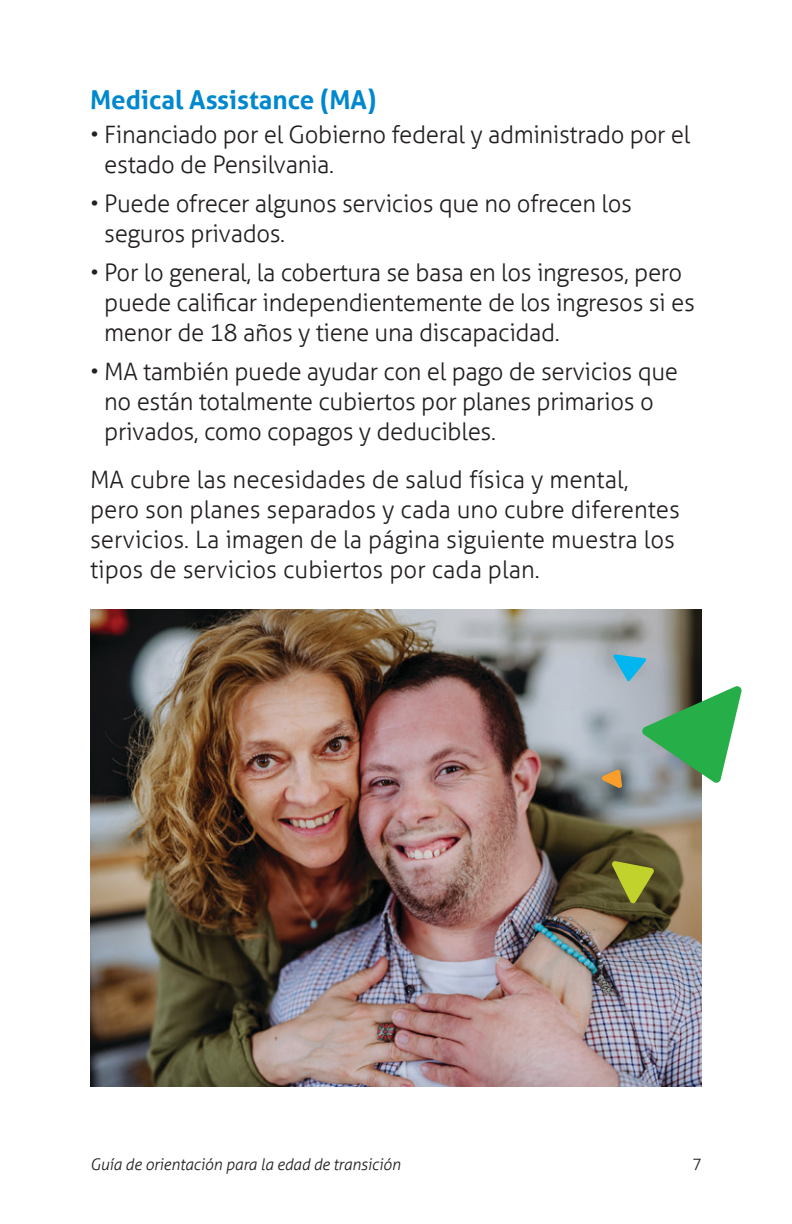
<style>
.page{position:relative;width:792px;height:1224px;background:#fff}
.page>*{position:absolute;margin:0;border:0;box-sizing:border-box;transform-origin:0 0}
.Body_copy_before_bullets{font:700 26px "Aller";color:#0088ce}
.Bullets{font:300 24px/30px "Aller";letter-spacing:-.015em;color:#231f20}
.t1{font:italic 300 16px "Aller";letter-spacing:-.01em;color:#231f20}
.t2{font:300 16px "Aller";color:#231f20}
</style>
<div class="page">
<img style="left:90px;top:609px;width:612px;height:477px">
<svg style="left:611px;top:861px;width:44px;height:43px;background:#8a8f2a"></svg>
<svg style="left:601px;top:654px;width:141px;height:135px;background:#87af98"></svg>
<p class="Body_copy_before_bullets" style="left:90px;top:83px;width:288px">Medical Assistance (MA)</p>
<p class="Bullets" style="left:104px;top:120px;width:588px;text-indent:-14px">• Financiado por el Gobierno federal y administrado por el estado de Pensilvania.</p>
<p class="Bullets" style="left:104px;top:189px;width:529px;text-indent:-14px">• Puede ofrecer algunos servicios que no ofrecen los seguros privados.</p>
<p class="Bullets" style="left:104px;top:258px;width:592px;text-indent:-14px">• Por lo general, la cobertura se basa en los ingresos, pero puede calificar independientemente de los ingresos si es menor de 18 años y tiene una discapacidad.</p>
<p class="Bullets" style="left:104px;top:357px;width:575px;text-indent:-14px">• MA también puede ayudar con el pago de servicios que no están totalmente cubiertos por planes primarios o privados, como copagos y deducibles.</p>
<p class="Bullets" style="left:90px;top:465px;width:591px">MA cubre las necesidades de salud física y mental, pero son planes separados y cada uno cubre diferentes servicios. La imagen de la página siguiente muestra los tipos de servicios cubiertos por cada plan.</p>
<p class="t1" style="left:90px;top:1155px;width:312px">Guía de orientación para la edad de transición</p>
<p class="t2" style="left:692px;top:1155px;width:11px">7</p>
</div>
